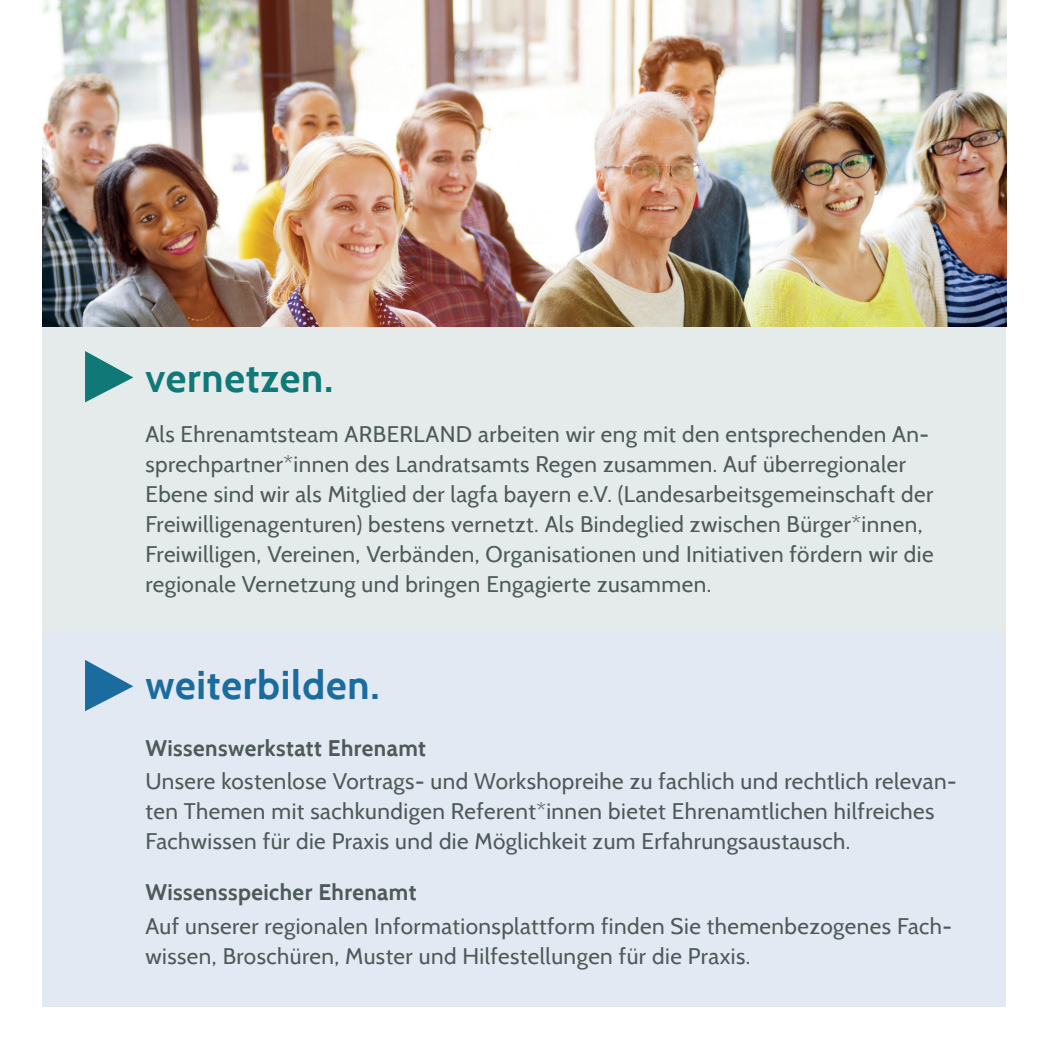
<style>
.page{position:relative;width:1049px;height:1049px;background:#fff}
.page>*{position:absolute;margin:0;border:0;box-sizing:border-box;transform-origin:0 0}
.t1{font:700 40px "Cabin";letter-spacing:.02em;color:#1a6c9f}
.t2{font:700 40px "Cabin";letter-spacing:.02em;color:#107977}
.t3{font:22.5px/30px "Cabin";letter-spacing:.02em;color:#4d595a}
.t4{font:700 22.5px "Cabin";letter-spacing:.02em;color:#4d595a}
</style>
<div class="page">
<div style="left:43px;top:326px;width:963px;height:305px;background:#e5ebea"></div>
<div style="left:43px;top:631px;width:963px;height:375px;background:#e3e9f2"></div>
<img style="left:43px;top:0;width:963px;height:326px">
<svg style="left:85px;top:351px;width:48px;height:51px"></svg>
<svg style="left:85px;top:660px;width:48px;height:51px"></svg>
<h1 class="t2" style="left:145px;top:354px;width:189px">vernetzen.</h1>
<p class="t3" style="left:145px;top:419px;width:789px">Als Ehrenamtsteam ARBERLAND arbeiten wir eng mit den entsprechenden An&shy;sprechpartner*innen des Landratsamts Regen zusammen. Auf überregionaler Ebene sind wir als Mitglied der lagfa bayern e.V. (Landesarbeitsgemeinschaft der Freiwilligenagenturen) bestens vernetzt. Als Bindeglied zwischen Bürger*innen, Freiwilligen, Vereinen, Verbänden, Organisationen und Initiativen fördern wir die regionale Vernetzung und bringen Engagierte zusammen.</p>
<h1 class="t1" style="left:145px;top:660px;width:236px">weiterbilden.</h1>
<p class="t4" style="left:145px;top:734px;width:282px">Wissenswerkstatt Ehrenamt</p>
<p class="t3" style="left:145px;top:766px;width:813px">Unsere kostenlose Vortrags- und Workshopreihe zu fachlich und rechtlich relevan&shy;ten Themen mit sachkundigen Referent*innen bietet Ehrenamtlichen hilfreiches<br>Fachwissen für die Praxis und die Möglichkeit zum Erfahrungsaustausch.</p>
<p class="t4" style="left:145px;top:879px;width:273px">Wissensspeicher Ehrenamt</p>
<p class="t3" style="left:145px;top:911px;width:808px">Auf unserer regionalen Informationsplattform finden Sie themenbezogenes Fach&shy;wissen, Broschüren, Muster und Hilfestellungen für die Praxis.</p>
</div>
